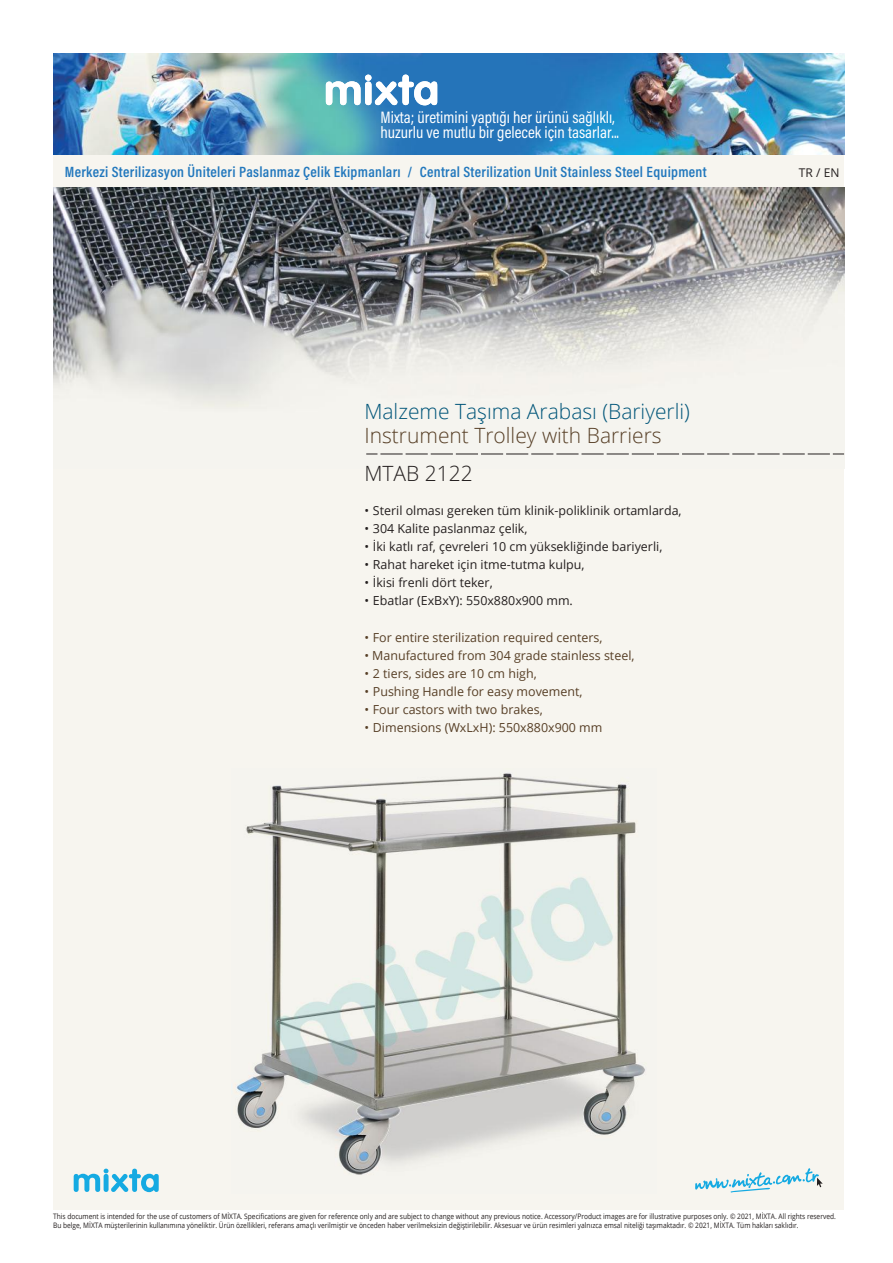
<style>
.page{position:relative;width:893px;height:1263px;background:#fff}
.page>*{position:absolute;margin:0;border:0;box-sizing:border-box;transform-origin:0 0}
.t1{font:300 21px "Open Sans";color:#005579}
.t2{font:300 21px "Open Sans";color:#573f26}
.t3{font:300 21px "Open Sans";color:#241f1f}
.t4{font:16.65px/15px "Acumin Pro Cond";color:#fff}
.t5{font:600 15px "Acumin Pro Cond";letter-spacing:.02em;color:#2278bd}
.t6{font:12.45px "Open Sans";color:#241f1f}
.t7{font:12.45px "Open Sans";color:#573f26}
.t8{font:12px "Open Sans";color:#241f1f}
.t9{font:7.5px/9px "Open Sans";color:#241f1f;scale:.88 1}
</style>
<div class="page">
<div style="left:53px;top:53px;width:791px;height:1157px;background:#f7f5ef"></div>
<img style="left:53px;top:188px;width:791px;height:266px">
<img style="left:53px;top:53px;width:791px;height:102px">
<svg style="left:326px;top:75px;width:111px;height:30px"></svg>
<svg style="left:366px;top:454px;width:478px;height:1px"></svg>
<svg style="left:695px;top:1168px;width:128px;height:24px"></svg>
<svg style="left:74px;top:1168px;width:85px;height:24px"></svg>
<img style="left:236px;top:773px;width:409px;height:402px">
<h2 class="t4" style="left:381px;top:110px;width:240px">Mixta; üretimini yaptığı her ürünü sağlıklı, huzurlu ve mutlu bir gelecek için tasarlar...</h2>
<h3 class="t5" style="left:65px;top:162px;width:643px">Merkezi Sterilizasyon Üniteleri Paslanmaz Çelik Ekipmanları / Central Sterilization Unit Stainless Steel Equipment</h3>
<h3 class="t8" style="left:799px;top:164px;width:42px">TR / EN</h3>
<h1 class="t1" style="left:364px;top:397px;width:327px">Malzeme Taşıma Arabası (Bariyerli)</h1>
<h1 class="t2" style="left:364px;top:421px;width:299px">Instrument Trolley with Barriers</h1>
<h1 class="t3" style="left:364px;top:459px;width:110px">MTAB 2122</h1>
<h3 class="t6" style="left:364px;top:501px;width:319px">• Steril olması gereken tüm klinik-poliklinik ortamlarda,</h3>
<h3 class="t6" style="left:364px;top:519px;width:165px">• 304 Kalite paslanmaz çelik,</h3>
<h3 class="t6" style="left:364px;top:537px;width:299px">• İki katlı raf, çevreleri 10 cm yüksekliğinde bariyerli,</h3>
<h3 class="t6" style="left:364px;top:555px;width:222px">• Rahat hareket için itme-tutma kulpu,</h3>
<h3 class="t6" style="left:364px;top:573px;width:130px">• İkisi frenli dört teker,</h3>
<h3 class="t6" style="left:364px;top:591px;width:210px">• Ebatlar (ExBxY): 550x880x900 mm.</h3>
<h3 class="t7" style="left:364px;top:628px;width:240px">• For entire sterilization required centers,</h3>
<h3 class="t7" style="left:364px;top:646px;width:272px">• Manufactured from 304 grade stainless steel,</h3>
<h3 class="t7" style="left:364px;top:664px;width:174px">• 2 tiers, sides are 10 cm high,</h3>
<h3 class="t7" style="left:364px;top:682px;width:220px">• Pushing Handle for easy movement,</h3>
<h3 class="t7" style="left:364px;top:700px;width:180px">• Four castors with two brakes,</h3>
<h3 class="t7" style="left:364px;top:718px;width:240px">• Dimensions (WxLxH): 550x880x900 mm</h3>
<p class="t9" style="left:53px;top:1211px;width:891px">This document is intended for the use of customers of MİXTA. Specifications are given for reference only and are subject to change without any previous notice. Accessory/Product images are for illustrative purposes only. © 2021, MİXTA. All rights reserved.<br>Bu belge, MİXTA müşterilerinin kullanımına yöneliktir. Ürün özellikleri, referans amaçlı verilmiştir ve önceden haber verilmeksizin değiştirilebilir. Aksesuar ve ürün resimleri yalnızca emsal niteliği taşımaktadır. © 2021, MİXTA. Tüm hakları saklıdır.</p>
</div>
